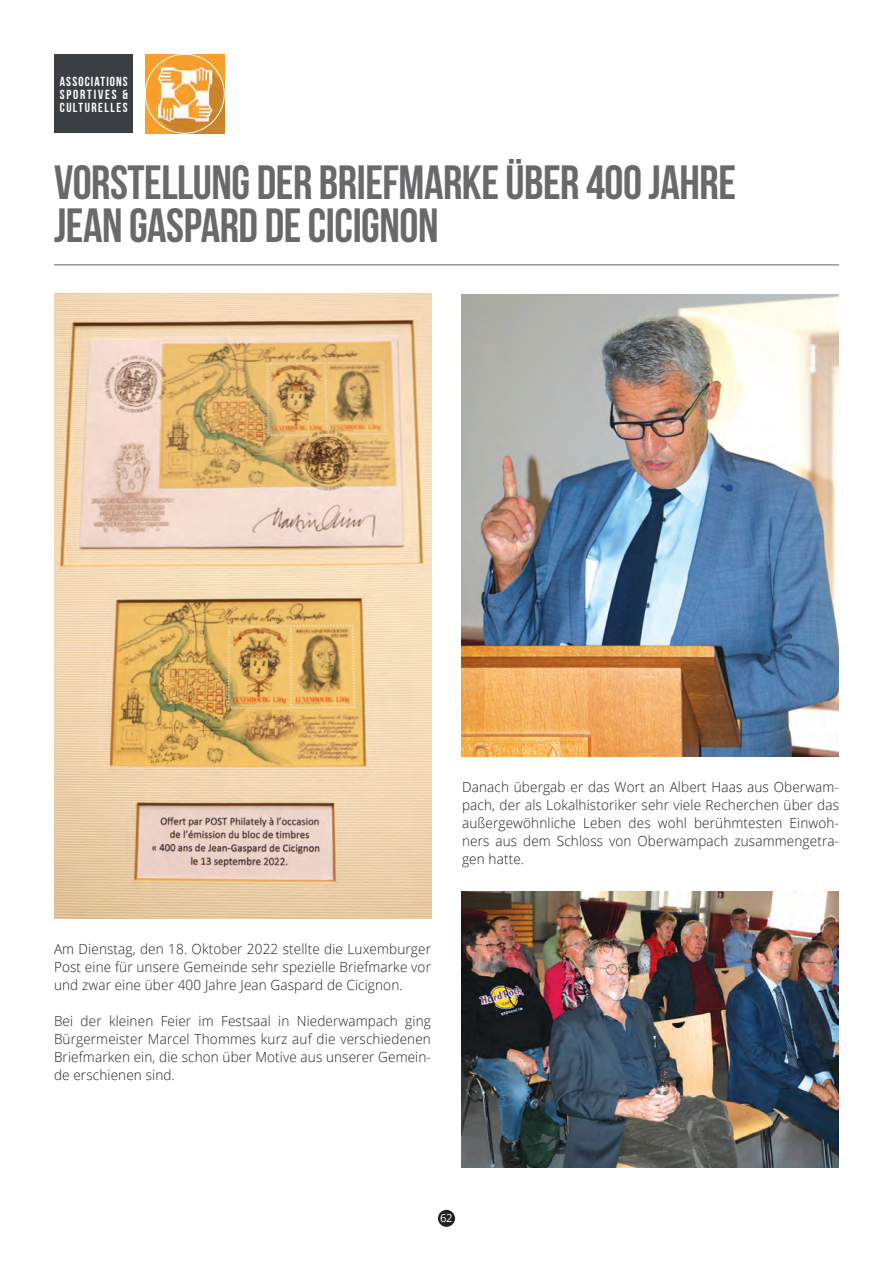
<style>
.page{position:relative;width:893px;height:1263px;background:#fff}
.page>*{position:absolute;margin:0;border:0;box-sizing:border-box;transform-origin:0 0}
.t1{font:48px/43.5px "Bebas Neue";letter-spacing:-.01em;color:#6a686b}
.t2{font:300 13.95px/18px "Open Sans";letter-spacing:.01em;color:#231f20;text-align:justify}
.t3{font:13.05px/13px "Bebas Neue";letter-spacing:.11em;color:#fff;text-align:justify}
.t4{font:11.25px "Open Sans";color:#fff}
</style>
<div class="page">
<div style="left:438px;top:1210px;width:17px;height:17px;background:#231f20;border-radius:50%"></div>
<hr style="left:54px;top:264px;width:785px;height:1px;background:#6a686b">
<img style="left:145px;top:54px;width:79px;height:79px">
<div style="left:54px;top:54px;width:79px;height:79px;background:#3b3e42"></div>
<div style="left:145px;top:54px;width:80px;height:80px;border:1px solid #fff;border-radius:50%"></div>
<img style="left:54px;top:293px;width:378px;height:625px">
<img style="left:461px;top:294px;width:378px;height:462px">
<img style="left:461px;top:891px;width:378px;height:276px">
<p class="t3" style="left:60px;top:74px;width:69px">ASSOCIATIONS SPORTIVES &amp; CULTURELLES</p>
<h1 class="t1" style="left:54px;top:160px;width:683px">VORSTELLUNG DER BRIEFMARKE ÜBER 400 JAHRE<br>JEAN GASPARD DE CICIGNON</h1>
<p class="t2" style="left:54px;top:940px;width:378px">Am Dienstag, den 18. Oktober 2022 stellte die Luxemburger Post eine für unsere Gemeinde sehr spezielle Briefmarke vor und zwar eine über 400 Jahre Jean Gaspard de Cicignon.</p>
<p class="t2" style="left:54px;top:1012px;width:378px">Bei der kleinen Feier im Festsaal in Niederwampach ging Bürgermeister Marcel Thommes kurz auf die verschiedenen Briefmarken ein, die schon über Motive aus unserer Gemein&shy;de erschienen sind.</p>
<p class="t2" style="left:462px;top:778px;width:378px">Danach übergab er das Wort an Albert Haas aus Oberwam&shy;pach, der als Lokalhistoriker sehr viele Recherchen über das außergewöhnliche Leben des wohl berühmtesten Einwoh&shy;ners aus dem Schloss von Oberwampach zusammengetra&shy;gen hatte.</p>
<p class="t4" style="left:440px;top:1210px;width:14px">62</p>
</div>
